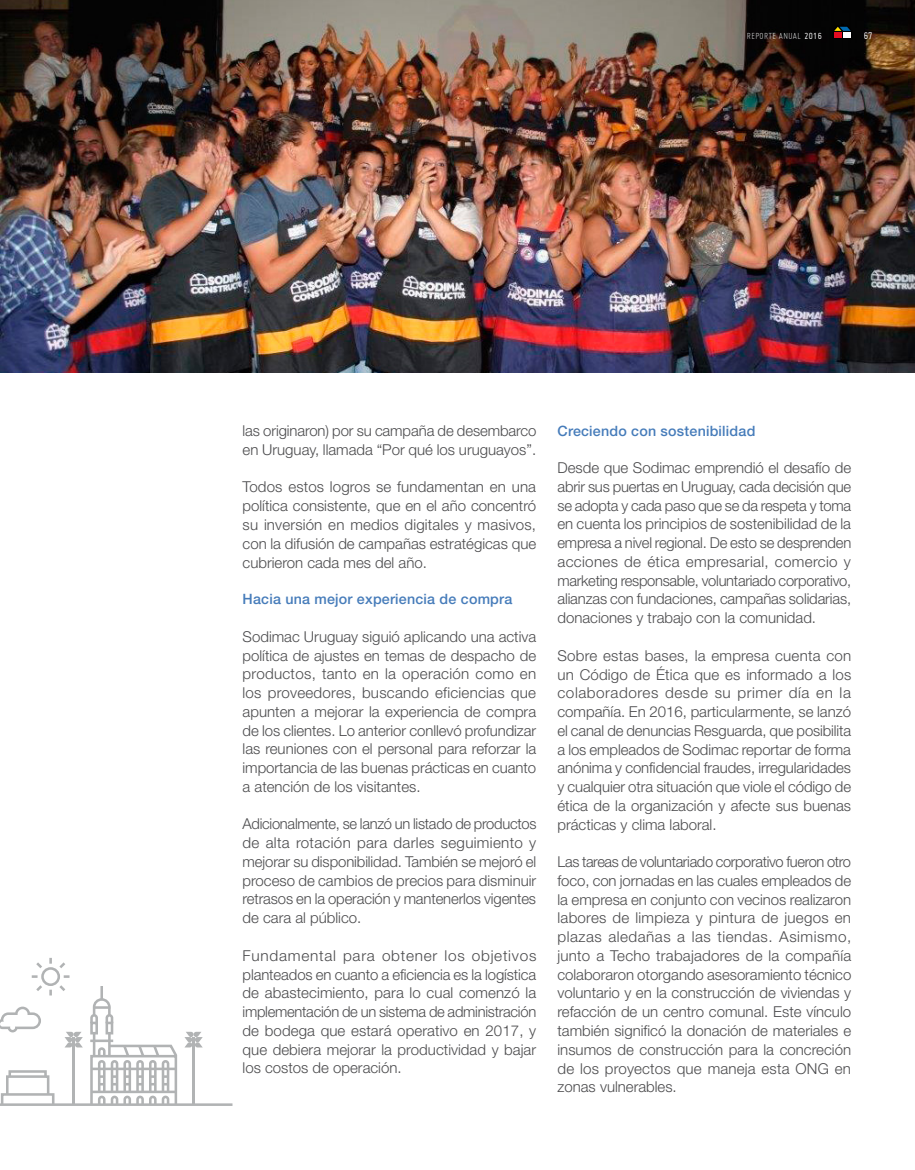
<style>
.page{position:relative;width:915px;height:1170px;background:#fff}
.page>*{position:absolute;margin:0;border:0;box-sizing:border-box;transform-origin:0 0}
.t1{font:300 15px/18.8px "Helvetica Neue LT Std";color:#4b4b4d;text-align:justify}
.t2{font:500 14.25px "Helvetica Neue LT Std";letter-spacing:.015em;color:#467cba}
.t3{font:10.5px "Miso";color:#fff}
.t4{font:300 9.75px "Miso";letter-spacing:.04em;color:#fff}
.s1{font-weight:400}
</style>
<div class="page">
<img style="left:0;top:0;width:914px;height:372px">
<svg style="left:832px;top:24px;width:20px;height:15px"></svg>
<svg style="left:0;top:1006px;width:41px;height:26px"></svg>
<hr style="left:72px;top:1036px;width:3px;height:68px;background:#b1b3b4">
<svg style="left:64px;top:1031px;width:19px;height:16px"></svg>
<hr style="left:100px;top:985px;width:3px;height:15px;background:#b1b3b4">
<div style="left:105px;top:1021px;width:8px;height:13px;border:3px solid #b1b3b4"></div>
<div style="left:90px;top:1021px;width:8px;height:13px;border:3px solid #b1b3b4"></div>
<svg style="left:90px;top:996px;width:24px;height:29px"></svg>
<div style="left:6px;top:1075px;width:43px;height:20px;border:3px solid #b1b3b4"></div>
<div style="left:1px;top:1093px;width:53px;height:12px;border:3px solid #b1b3b4"></div>
<div style="left:8px;top:1070px;width:39px;height:8px;border:3px solid #b1b3b4"></div>
<hr style="left:0;top:1103px;width:232px;height:2px;background:#b1b3b4">
<svg style="left:89px;top:1031px;width:114px;height:75px"></svg>
<svg style="left:32px;top:957px;width:37px;height:38px"></svg>
<p class="t4" style="left:746px;top:30px;width:76px">REPORTE ANUAL <span class="s1">2016</span></p>
<p class="t3" style="left:863px;top:30px;width:10px">67</p>
<p class="t1" style="left:242px;top:421px;width:295px">las originaron) por su campaña de desembarco en Uruguay, llamada “Por qué los uruguayos”.</p>
<p class="t1" style="left:242px;top:477px;width:295px">Todos estos logros se fundamentan en una política consistente, que en el año concentró su inversión en medios digitales y masivos, con la difusión de campañas estratégicas que cubrieron cada mes del año.</p>
<p class="t2" style="left:242px;top:590px;width:271px">Hacia una mejor experiencia de compra</p>
<p class="t1" style="left:242px;top:626px;width:295px">Sodimac Uruguay siguió aplicando una activa política de ajustes en temas de despacho de productos, tanto en la operación como en los proveedores, buscando eficiencias que apunten a mejorar la experiencia de compra de los clientes. Lo anterior conllevó profundizar las reuniones con el personal para reforzar la importancia de las buenas prácticas en cuanto a atención de los visitantes.</p>
<p class="t1" style="left:242px;top:814px;width:295px">Adicionalmente, se lanzó un listado de productos de alta rotación para darles seguimiento y mejorar su disponibilidad. También se mejoró el proceso de cambios de precios para disminuir retrasos en la operación y mantenerlos vigentes de cara al público.</p>
<p class="t1" style="left:242px;top:945px;width:295px">Fundamental para obtener los objetivos planteados en cuanto a eficiencia es la logística de abastecimiento, para lo cual comenzó la implementación de un sistema de administración de bodega que estará operativo en 2017, y que debiera mejorar la productividad y bajar los costos de operación.</p>
<p class="t2" style="left:557px;top:422px;width:199px">Creciendo con sostenibilidad</p>
<p class="t1" style="left:557px;top:458px;width:295px">Desde que Sodimac emprendió el desafío de abrir sus puertas en Uruguay, cada decisión que se adopta y cada paso que se da respeta y toma en cuenta los principios de sostenibilidad de la empresa a nivel regional. De esto se desprenden acciones de ética empresarial, comercio y marketing responsable, voluntariado corporativo, alianzas con fundaciones, campañas solidarias, donaciones y trabajo con la comunidad.</p>
<p class="t1" style="left:557px;top:645px;width:295px">Sobre estas bases, la empresa cuenta con un Código de Ética que es informado a los colaboradores desde su primer día en la compañía. En 2016, particularmente, se lanzó el canal de denuncias Resguarda, que posibilita a los empleados de Sodimac reportar de forma anónima y confidencial fraudes, irregularidades y cualquier otra situación que viole el código de ética de la organización y afecte sus buenas prácticas y clima laboral.</p>
<p class="t1" style="left:557px;top:852px;width:295px">Las tareas de voluntariado corporativo fueron otro foco, con jornadas en las cuales empleados de la empresa en conjunto con vecinos realizaron labores de limpieza y pintura de juegos en plazas aledañas a las tiendas. Asimismo, junto a Techo trabajadores de la compañía colaboraron otorgando asesoramiento técnico voluntario y en la construcción de viviendas y refacción de un centro comunal. Este vínculo también significó la donación de materiales e insumos de construcción para la concreción de los proyectos que maneja esta ONG en zonas vulnerables.</p>
</div>
